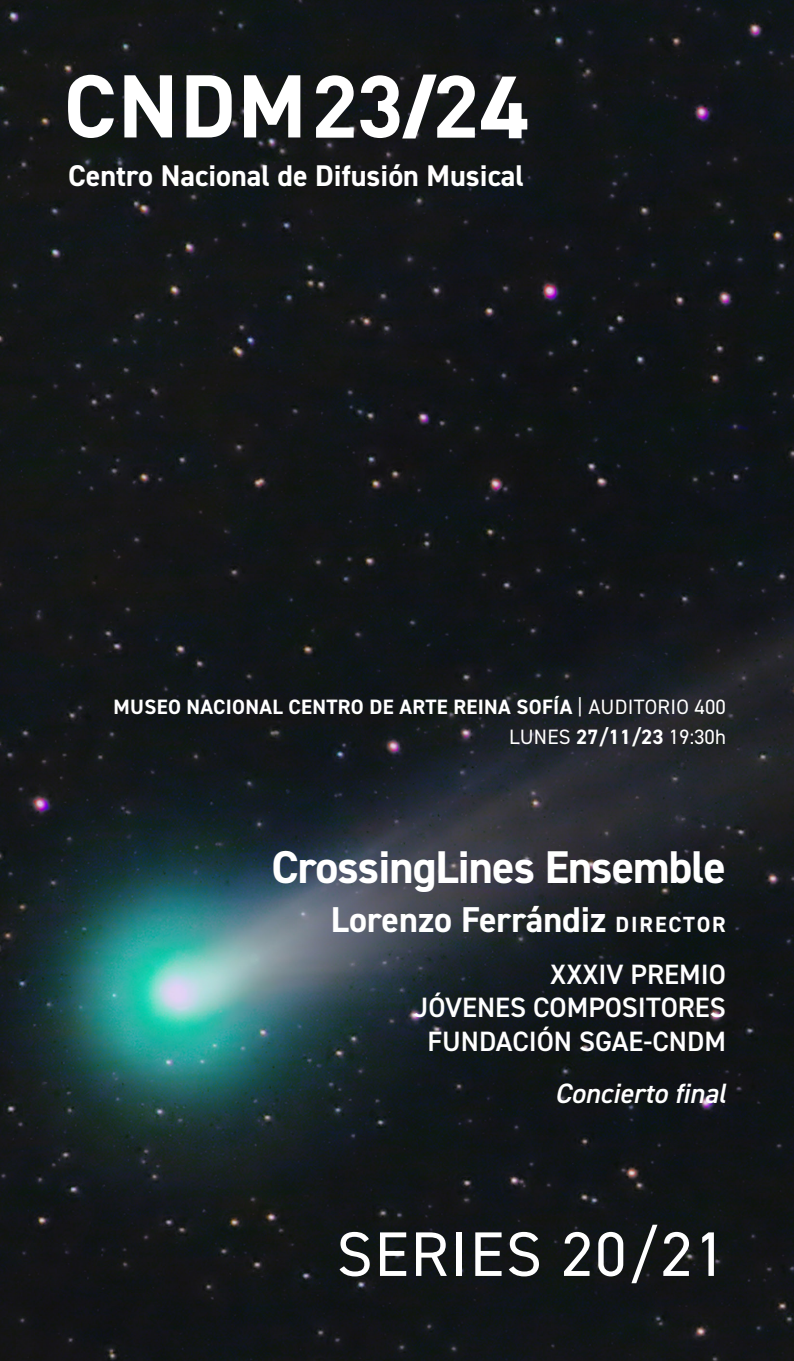
<style>
.page{position:relative;width:794px;height:1361px;background:#fff}
.page>*{position:absolute;margin:0;border:0;box-sizing:border-box;transform-origin:0 0}
.t1{font:63px "DIN2014";letter-spacing:.03em;color:#fff}
.t2{font:700 46px "DIN2014";letter-spacing:-.02em;color:#fff}
.t3{font:700 36px "DIN2014";color:#fff}
.t4{font:700 30px "DIN2014";color:#fff}
.t5{font:600 28px/33.6px "DIN2014";color:#fff;text-align:right}
.t6{font:italic 600 28px "DIN2014";color:#fff}
.t7{font:700 20.8px/30.6px "DIN2014";letter-spacing:.015em;color:#fff;text-align:right}
.s1{font-weight:400}
.s2{font-size:22px}
</style>
<div class="page">
<img style="left:0;top:0;width:794px;height:1361px">
<svg style="left:68px;top:75px;width:46px;height:63px"></svg>
<svg style="left:124px;top:75px;width:48px;height:62px"></svg>
<svg style="left:186px;top:75px;width:46px;height:62px"></svg>
<svg style="left:244px;top:75px;width:56px;height:62px"></svg>
<svg style="left:316px;top:75px;width:38px;height:63px"></svg>
<svg style="left:360px;top:75px;width:115px;height:63px"></svg>
<svg style="left:481px;top:77px;width:46px;height:61px"></svg>
<h3 class="t4" style="left:68px;top:156px;width:457px">Centro Nacional de Difusión Musical</h3>
<p class="t7" style="left:114px;top:691px;width:614px">MUSEO NACIONAL CENTRO DE ARTE REINA SOFÍA <span class="s1">| AUDITORIO 400<br>LUNES</span> 27/11/23 <span class="s1">19:30h</span></p>
<h2 class="t2" style="left:271px;top:836px;width:456px">CrossingLines Ensemble</h2>
<h3 class="t3" style="left:331px;top:895px;width:396px">Lorenzo Ferrándiz <span class="s2">DIRECTOR</span></h3>
<h3 class="t5" style="left:414px;top:956px;width:313px">XXXIV PREMIO<br>JÓVENES COMPOSITORES<br>FUNDACIÓN SGAE-CNDM</h3>
<h3 class="t6" style="left:555px;top:1074px;width:173px">Concierto final</h3>
<h1 class="t1" style="left:337px;top:1215px;width:391px">SERIES 20/21</h1>
</div>
